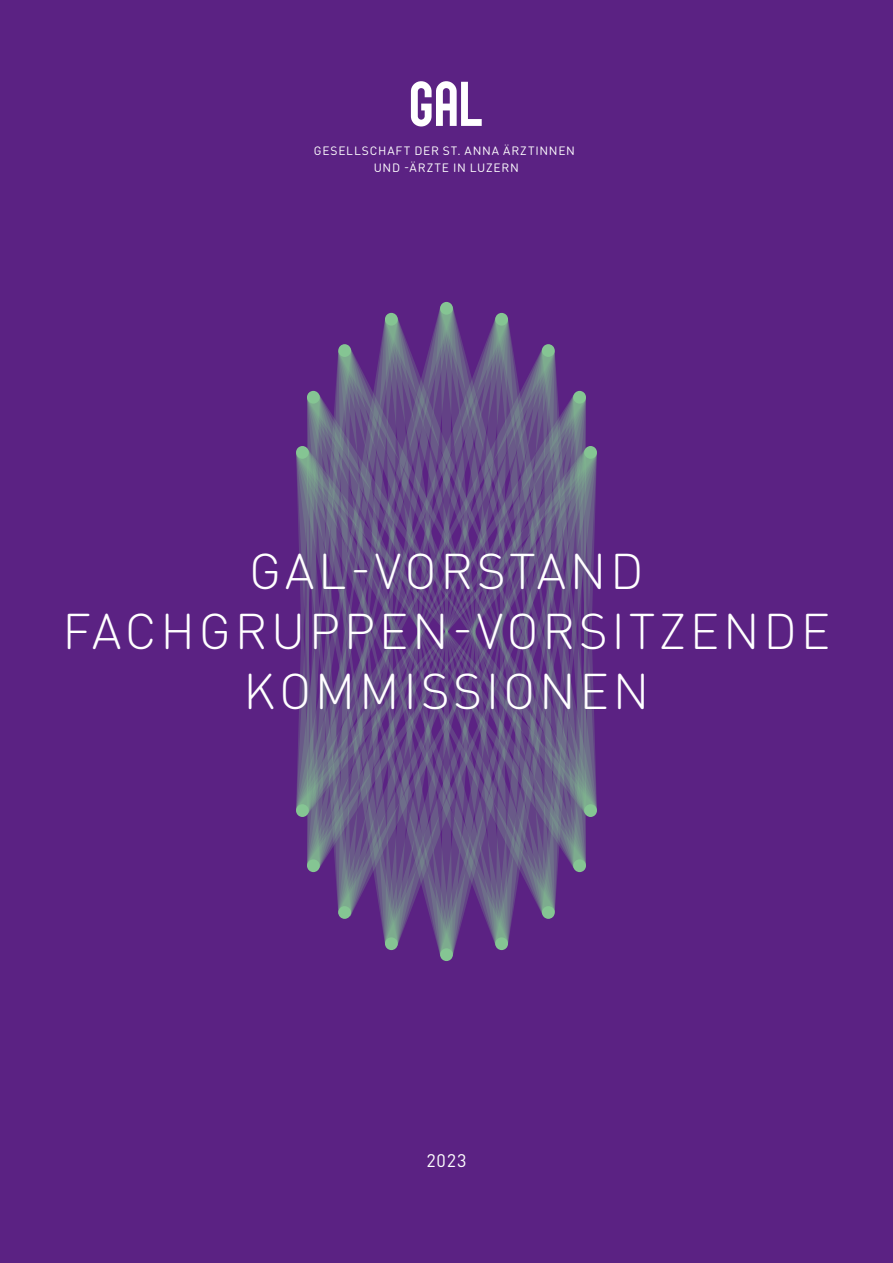
<style>
.page{position:relative;width:893px;height:1263px;background:#5b2283}
.page>*{position:absolute;margin:0;border:0;box-sizing:border-box;transform-origin:0 0}
.t1{font:300 49.5px/60px "DIN Round Pro";letter-spacing:.075em;color:#fff;text-align:center}
.t2{font:18px "DIN Round Pro";color:#fff}
.t3{font:12px/16.8px "DIN Round Pro";letter-spacing:.065em;color:#fff;text-align:center}
</style>
<div class="page">
<svg style="left:296px;top:308px;width:301px;height:646px"></svg>
<div style="left:296px;top:446px;width:13px;height:13px;background:#85c593;border-radius:50%"></div>
<div style="left:307px;top:391px;width:13px;height:13px;background:#85c593;border-radius:50%"></div>
<div style="left:338px;top:344px;width:13px;height:13px;background:#85c593;border-radius:50%"></div>
<div style="left:385px;top:313px;width:13px;height:13px;background:#85c593;border-radius:50%"></div>
<div style="left:440px;top:302px;width:13px;height:13px;background:#85c593;border-radius:50%"></div>
<div style="left:495px;top:313px;width:13px;height:13px;background:#85c593;border-radius:50%"></div>
<div style="left:542px;top:344px;width:13px;height:13px;background:#85c593;border-radius:50%"></div>
<div style="left:573px;top:391px;width:13px;height:13px;background:#85c593;border-radius:50%"></div>
<div style="left:584px;top:446px;width:13px;height:13px;background:#85c593;border-radius:50%"></div>
<div style="left:296px;top:804px;width:13px;height:13px;background:#85c593;border-radius:50%"></div>
<div style="left:307px;top:859px;width:13px;height:13px;background:#85c593;border-radius:50%"></div>
<div style="left:338px;top:906px;width:13px;height:13px;background:#85c593;border-radius:50%"></div>
<div style="left:385px;top:937px;width:13px;height:13px;background:#85c593;border-radius:50%"></div>
<div style="left:440px;top:948px;width:13px;height:13px;background:#85c593;border-radius:50%"></div>
<div style="left:495px;top:937px;width:13px;height:13px;background:#85c593;border-radius:50%"></div>
<div style="left:542px;top:906px;width:13px;height:13px;background:#85c593;border-radius:50%"></div>
<div style="left:573px;top:859px;width:13px;height:13px;background:#85c593;border-radius:50%"></div>
<div style="left:584px;top:804px;width:13px;height:13px;background:#85c593;border-radius:50%"></div>
<svg style="left:411px;top:81px;width:71px;height:45px"></svg>
<p class="t3" style="left:314px;top:142px;width:263px">GESELLSCHAFT DER ST. ANNA ÄRZTINNEN<br>UND -ÄRZTE IN LUZERN</p>
<h1 class="t1" style="left:63px;top:539px;width:769px">GAL-VORSTAND<br>FACHGRUPPEN-VORSITZENDE<br>KOMMISSIONEN</h1>
<h2 class="t2" style="left:426px;top:1148px;width:42px">2023</h2>
</div>
